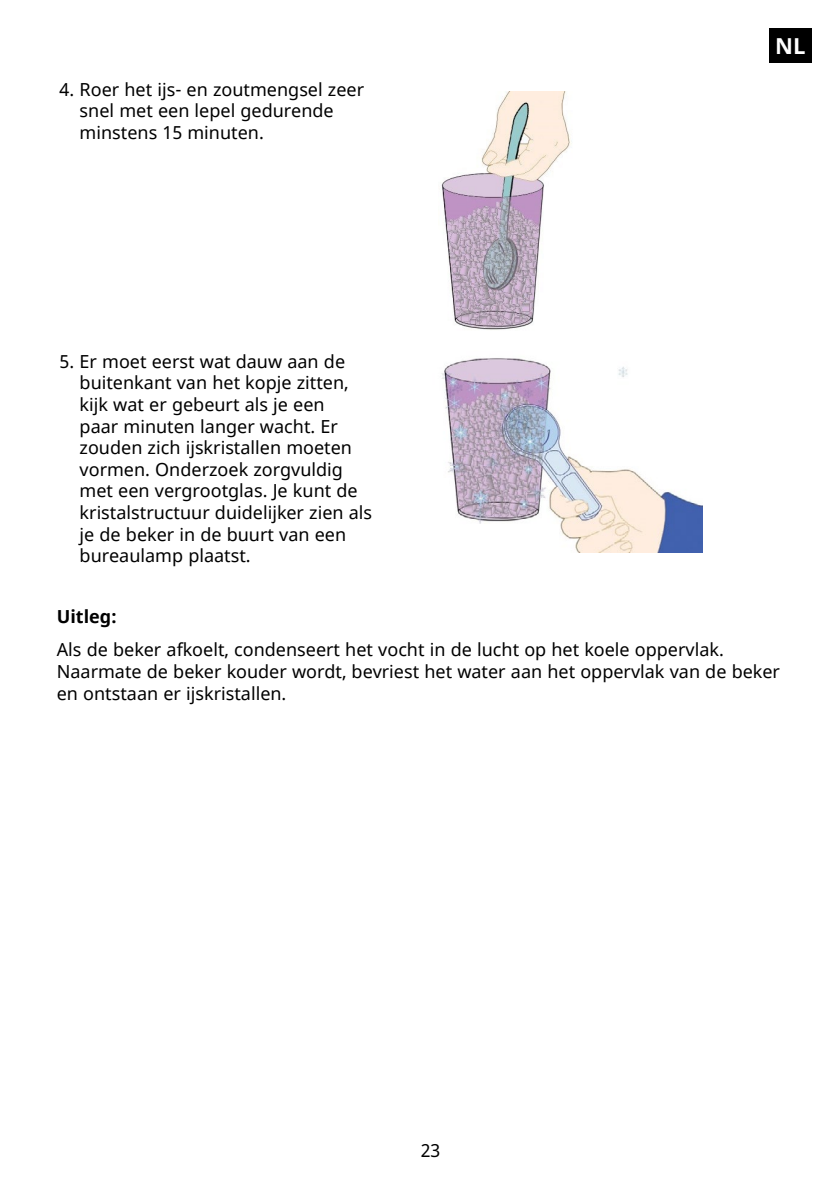
<style>
.page{position:relative;width:840px;height:1191px;background:#fff}
.page>*{position:absolute;margin:0;border:0;box-sizing:border-box;transform-origin:0 0}
.t1{font:700 22px "Noto Sans";color:#fff}
.Fließtext_westeurop{font:18px/21.6px "Noto Sans";color:#000}
.Fließtext_westeurop-2{font:700 18px "Noto Sans";color:#000}
</style>
<div class="page">
<div style="left:768px;top:28px;width:43px;height:35px;background:#000"></div>
<img style="left:441px;top:92px;width:131px;height:238px">
<img style="left:441px;top:358px;width:261px;height:194px">
<p class="Fließtext_westeurop" style="left:80px;top:79px;width:286px;text-indent:-20px">4. Roer het ijs- en zoutmengsel zeer snel met een lepel gedurende minstens 15 minuten.</p>
<p class="Fließtext_westeurop" style="left:80px;top:351px;width:294px;text-indent:-20px">5. Er moet eerst wat dauw aan de buitenkant van het kopje zitten, kijk wat er gebeurt als je een<br>paar minuten langer wacht. Er zouden zich ijskristallen moeten vormen. Onderzoek zorgvuldig met een vergrootglas. Je kunt de kristalstructuur duidelijker zien als je de beker in de buurt van een bureaulamp plaatst.</p>
<p class="t1" style="left:774px;top:30px;width:32px">NL</p>
<p class="Fließtext_westeurop-2" style="left:57px;top:604px;width:62px">Uitleg:</p>
<p class="Fließtext_westeurop" style="left:57px;top:639px;width:724px">Als de beker afkoelt, condenseert het vocht in de lucht op het koele oppervlak.<br>Naarmate de beker kouder wordt, bevriest het water aan het oppervlak van de beker en ontstaan er ijskristallen.</p>
<p class="Fließtext_westeurop" style="left:420px;top:1140px;width:21px">23</p>
</div>
